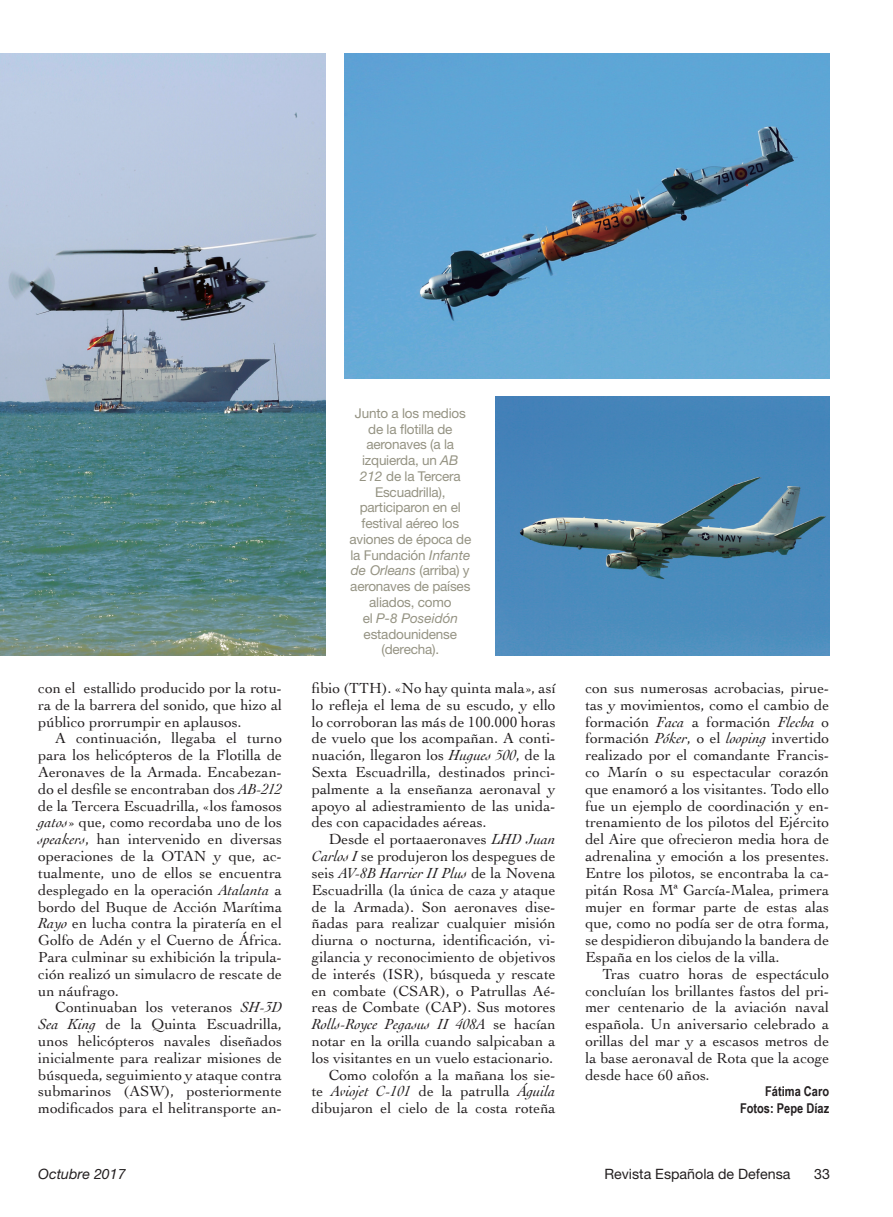
<style>
.page{position:relative;width:893px;height:1217px;background:#fff}
.page>*{position:absolute;margin:0;border:0;box-sizing:border-box;transform-origin:0 0}
.Texto_general{font:15.3px/16.8px "Cochin";color:#231f20;text-align:justify}
.t1{font:14.25px "Helvetica Neue";color:#231f20}
.t2{font:italic 14.25px "Helvetica Neue";color:#231f20}
.Pie_de_foto{font:13.5px/15.8px "Helvetica Neue";letter-spacing:-.015em;color:#959383;text-align:center}
.Firma{font:700 13.5px "Arial Narrow";color:#231f20}
.s1{font-style:italic}
</style>
<div class="page">
<img style="left:495px;top:396px;width:335px;height:259px">
<img style="left:345px;top:54px;width:485px;height:324px">
<img style="left:0;top:54px;width:325px;height:601px">
<p class="Texto_general" style="left:38px;top:678px;width:245px">con el estallido producido por la rotu&shy;ra de la barrera del sonido, que hizo al público prorrumpir en aplausos.</p>
<p class="Texto_general" style="left:38px;top:729px;width:245px;text-indent:17px">A continuación, llegaba el turno para los helicópteros de la Flotilla de Aeronaves de la Armada. Encabezan&shy;do el desfile se encontraban dos <span class="s1">AB-212 </span>de la Tercera Escuadrilla, «los famosos <span class="s1">gatos</span>» que, como recordaba uno de los <span class="s1">speakers</span>, han intervenido en diversas operaciones de la OTAN y que, ac&shy;tualmente, uno de ellos se encuentra desplegado en la operación <span class="s1">Atalanta</span> a bordo del Buque de Acción Marítima <span class="s1">Rayo</span> en lucha contra la piratería en el Golfo de Adén y el Cuerno de África.<br>Para culminar su exhibición la tripula&shy;ción realizó un simulacro de rescate de un náufrago.</p>
<p class="Texto_general" style="left:38px;top:998px;width:245px;text-indent:17px">Continuaban los veteranos <span class="s1">SH-3D Sea King</span> de la Quinta Escuadrilla, unos helicópteros navales diseñados inicialmente para realizar misiones de búsqueda, seguimiento y ataque contra submarinos (ASW), posteriormente modificados para el helitransporte an-</p>
<p class="Pie_de_foto" style="left:349px;top:405px;width:123px">Junto a los medios de la flotilla de aeronaves (a la izquierda, un <span class="s1">AB<br>212</span> de la Tercera<br>Escuadrilla), participaron en el festival aéreo los aviones de época de la Fundación <span class="s1">Infante de Orleans</span> (arriba) y aeronaves de países aliados, como<br>el <span class="s1">P-8 Poseidón </span>estadounidense (derecha).</p>
<p class="Texto_general" style="left:312px;top:678px;width:245px">fibio (TTH). «No hay quinta mala», así lo refleja el lema de su escudo, y ello lo corroboran las más de 100.000 horas de vuelo que los acompañan. A conti&shy;nuación, llegaron los <span class="s1">Hugues 500</span>, de la Sexta Escuadrilla, destinados princi&shy;palmente a la enseñanza aeronaval y apoyo al adiestramiento de las unida&shy;des con capacidades aéreas.</p>
<p class="Texto_general" style="left:312px;top:830px;width:245px;text-indent:17px">Desde el portaaeronaves <span class="s1">LHD Juan Carlos I</span> se produjeron los despegues de seis <span class="s1">AV-8B Harrier II Plus</span> de la Novena Escuadrilla (la única de caza y ataque de la Armada). Son aeronaves dise&shy;ñadas para realizar cualquier misión diurna o nocturna, identificación, vi&shy;gilancia y reconocimiento de objetivos de interés (ISR), búsqueda y rescate en combate (CSAR), o Patrullas Aé&shy;reas de Combate (CAP). Sus motores <span class="s1">Rolls-Royce Pegasus II 408A</span> se hacían notar en la orilla cuando salpicaban a los visitantes en un vuelo estacionario.</p>
<p class="Texto_general" style="left:312px;top:1065px;width:245px;text-indent:17px">Como colofón a la mañana los sie&shy;te <span class="s1">Aviojet C-101</span> de la patrulla <span class="s1">Águila </span>dibujaron el cielo de la costa roteña</p>
<p class="Texto_general" style="left:585px;top:678px;width:245px">con sus numerosas acrobacias, pirue&shy;tas y movimientos, como el cambio de formación <span class="s1">Faca</span> a formación <span class="s1">Flecha</span> o formación <span class="s1">Póker</span>, o el <span class="s1">looping</span> invertido realizado por el comandante Francis&shy;co Marín o su espectacular corazón que enamoró a los visitantes. Todo ello fue un ejemplo de coordinación y en&shy;trenamiento de los pilotos del Ejército del Aire que ofrecieron media hora de adrenalina y emoción a los presentes.<br>Entre los pilotos, se encontraba la ca&shy;pitán Rosa Mª García-Malea, primera mujer en formar parte de estas alas que, como no podía ser de otra forma, se despidieron dibujando la bandera de España en los cielos de la villa.</p>
<p class="Texto_general" style="left:585px;top:964px;width:245px;text-indent:17px">Tras cuatro horas de espectáculo concluían los brillantes fastos del pri&shy;mer centenario de la aviación naval española. Un aniversario celebrado a orillas del mar y a escasos metros de la base aeronaval de Rota que la acoge desde hace 60 años.</p>
<p class="Firma" style="left:765px;top:1081px;width:65px">Fátima Caro</p>
<p class="Firma" style="left:740px;top:1097px;width:91px">Fotos: Pepe Díaz</p>
<p class="t2" style="left:38px;top:1164px;width:89px">Octubre 2017</p>
<p class="t1" style="left:604px;top:1164px;width:188px">Revista Española de Defensa</p>
<p class="t1" style="left:814px;top:1164px;width:17px">33</p>
</div>
